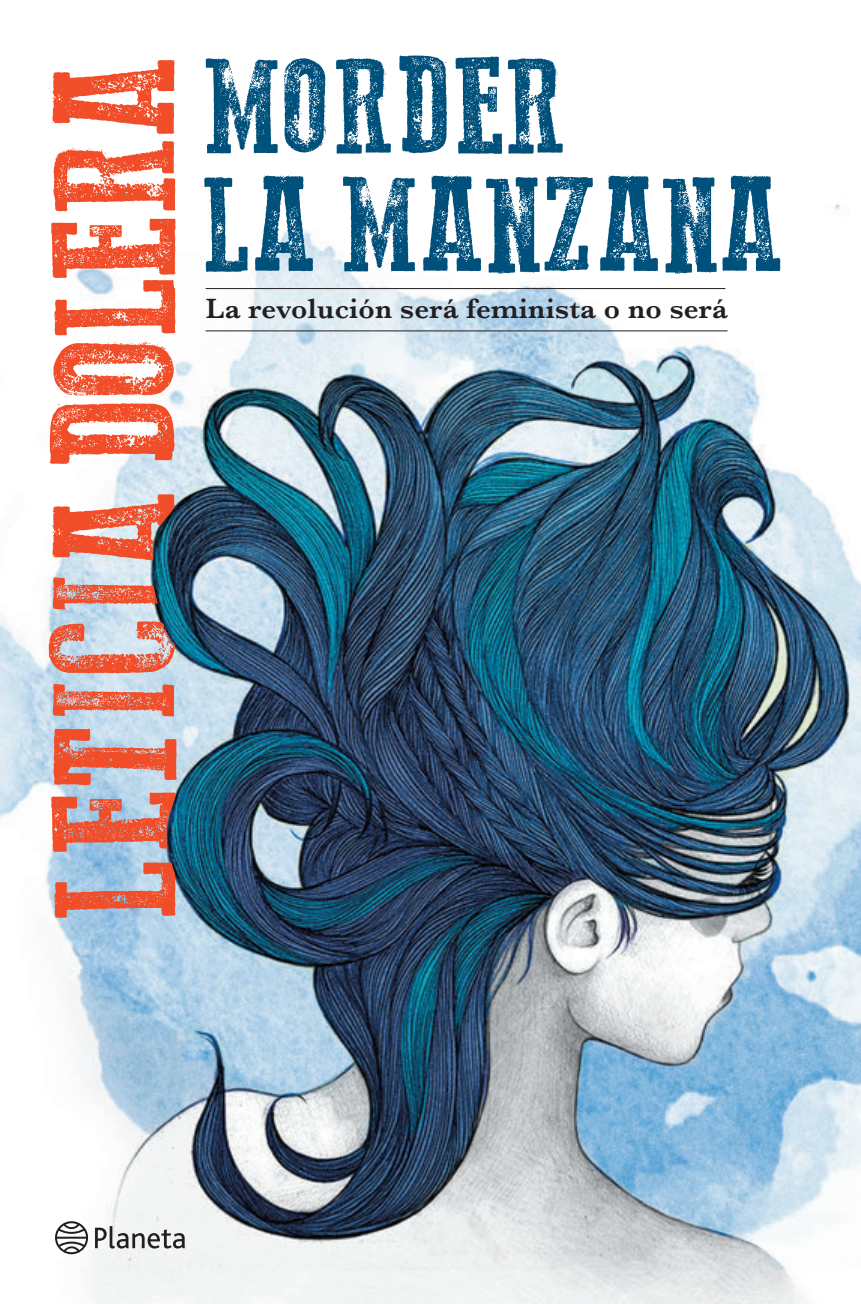
<style>
.page{position:relative;width:861px;height:1304px;background:#fff}
.page>*{position:absolute;margin:0;border:0;box-sizing:border-box;transform-origin:0 0}
.t1{font:171.2px "Go 2 Old Western";letter-spacing:.02em;color:#f04d28}
.t2{font:134px/118px "Go 2 Old Western";letter-spacing:.02em;color:#00507c}
.t3{font:600 29px "Baskerville";letter-spacing:.01em;color:#231f20}
</style>
<div class="page">
<img style="left:0;top:204px;width:860px;height:1100px">
<svg style="left:55px;top:1221px;width:130px;height:33px"></svg>
<hr style="left:206px;top:288px;width:518px;height:1px;background:#231f20">
<hr style="left:206px;top:330px;width:520px;height:1px;background:#231f20">
<img style="left:151px;top:487px;width:141px;height:180px">
<img style="left:166px;top:758px;width:66px;height:163px">
<h1 class="t1" style="left:30px;top:921px;width:865px;rotate:-90deg">LETICIA DOLERA</h1>
<h2 class="t2" style="left:201px;top:51px;width:582px">MORDER<br>LA MANZANA</h2>
<p class="t3" style="left:206px;top:292px;width:523px">La revolución será feminista o no será</p>
</div>
